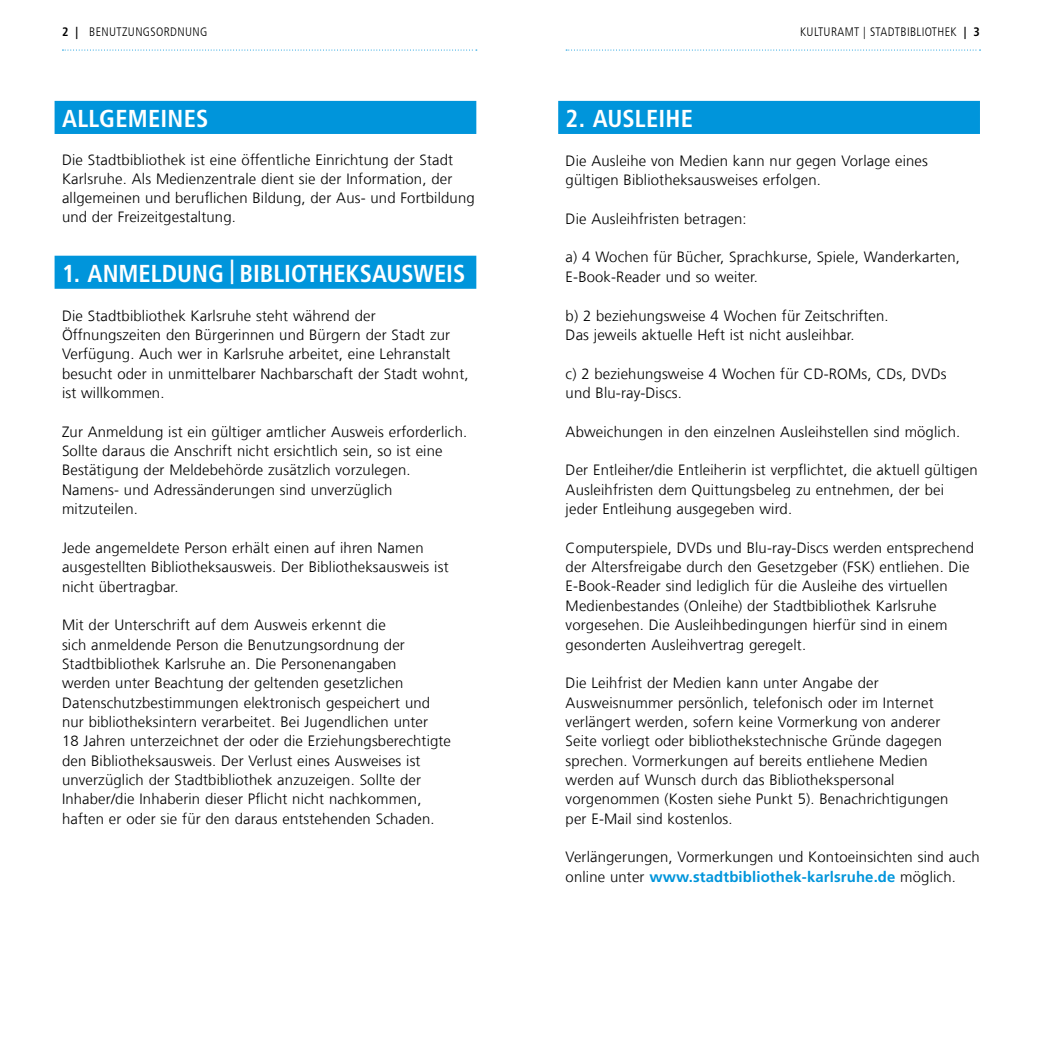
<style>
.page{position:relative;width:1042px;height:1042px;background:#fff}
.page>*{position:absolute;margin:0;border:0;box-sizing:border-box;transform-origin:0 0}
.t1{font:700 condensed 24.5px "Frutiger For Karlsruhe";color:#fff}
.t2{font:300 14.88px/19.4px "Frutiger For Karlsruhe";letter-spacing:.01em;color:#000}
.t3{font:300 condensed 12.25px "Frutiger For Karlsruhe";letter-spacing:.03em;color:#000}
.s1{font-weight:700}
.s2{font-weight:700;color:#0095db}
</style>
<div class="page">
<svg style="left:566px;top:50px;width:414px;height:1px"></svg>
<svg style="left:62px;top:50px;width:415px;height:1px"></svg>
<div style="left:55px;top:101px;width:421px;height:33px;background:#0095db"></div>
<div style="left:55px;top:256px;width:421px;height:33px;background:#0095db"></div>
<div style="left:558px;top:101px;width:422px;height:33px;background:#0095db"></div>
<p class="t3" style="left:62px;top:25px;width:147px"><span class="s1">2 |</span> BENUTZUNGSORDNUNG</p>
<p class="t3" style="left:800px;top:25px;width:181px">KULTURAMT | STADTBIBLIOTHEK <span class="s1">| 3</span></p>
<h1 class="t1" style="left:62px;top:104px;width:148px">ALLGEMEINES</h1>
<p class="t2" style="left:62px;top:150px;width:414px">Die Stadtbibliothek ist eine öffentliche Einrichtung der Stadt Karlsruhe. Als Medienzentrale dient sie der Information, der allgemeinen und beruflichen Bildung, der Aus- und Fortbildung und der Freizeitgestaltung.</p>
<h1 class="t1" style="left:62px;top:259px;width:405px">1. ANMELDUNG | BIBLIOTHEKSAUSWEIS</h1>
<p class="t2" style="left:62px;top:306px;width:408px">Die Stadtbibliothek Karlsruhe steht während der Öffnungszeiten den Bürgerinnen und Bürgern der Stadt zur Verfügung. Auch wer in Karlsruhe arbeitet, eine Lehranstalt besucht oder in unmittelbarer Nachbarschaft der Stadt wohnt, ist willkommen.</p>
<p class="t2" style="left:62px;top:422px;width:407px">Zur Anmeldung ist ein gültiger amtlicher Ausweis erforderlich.<br>Sollte daraus die Anschrift nicht ersichtlich sein, so ist eine Bestätigung der Meldebehörde zusätzlich vorzulegen.<br>Namens- und Adressänderungen sind unverzüglich mitzuteilen.</p>
<p class="t2" style="left:62px;top:538px;width:388px">Jede angemeldete Person erhält einen auf ihren Namen ausgestellten Bibliotheksausweis. Der Bibliotheksausweis ist nicht übertragbar.</p>
<p class="t2" style="left:62px;top:615px;width:390px">Mit der Unterschrift auf dem Ausweis erkennt die<br>sich anmeldende Person die Benutzungsordnung der Stadtbibliothek Karlsruhe an. Die Personenangaben<br>werden unter Beachtung der geltenden gesetzlichen Datenschutzbestimmungen elektronisch gespeichert und nur bibliotheksintern verarbeitet. Bei Jugendlichen unter<br>18 Jahren unterzeichnet der oder die Erziehungsberechtigte den Bibliotheksausweis. Der Verlust eines Ausweises ist unverzüglich der Stadtbibliothek anzuzeigen. Sollte der Inhaber/die Inhaberin dieser Pflicht nicht nachkommen, haften er oder sie für den daraus entstehenden Schaden.</p>
<h1 class="t1" style="left:566px;top:104px;width:129px">2. AUSLEIHE</h1>
<p class="t2" style="left:566px;top:151px;width:364px">Die Ausleihe von Medien kann nur gegen Vorlage eines gültigen Bibliotheksausweises erfolgen.</p>
<p class="t2" style="left:566px;top:209px;width:182px">Die Ausleihfristen betragen:</p>
<p class="t2" style="left:566px;top:248px;width:396px">a) 4 Wochen für Bücher, Sprachkurse, Spiele, Wanderkarten,<br>E-Book-Reader und so weiter.</p>
<p class="t2" style="left:566px;top:306px;width:325px">b) 2 beziehungsweise 4 Wochen für Zeitschriften.<br>Das jeweils aktuelle Heft ist nicht ausleihbar.</p>
<p class="t2" style="left:566px;top:364px;width:382px">c) 2 beziehungsweise 4 Wochen für CD-ROMs, CDs, DVDs und Blu-ray-Discs.</p>
<p class="t2" style="left:566px;top:422px;width:396px">Abweichungen in den einzelnen Ausleihstellen sind möglich.</p>
<p class="t2" style="left:566px;top:460px;width:413px">Der Entleiher/die Entleiherin ist verpflichtet, die aktuell gültigen<br>Ausleihfristen dem Quittungsbeleg zu entnehmen, der bei jeder Entleihung ausgegeben wird.</p>
<p class="t2" style="left:566px;top:538px;width:410px">Computerspiele, DVDs und Blu-ray-Discs werden entsprechend der Altersfreigabe durch den Gesetzgeber (FSK) entliehen. Die E-Book-Reader sind lediglich für die Ausleihe des virtuellen Medienbestandes (Onleihe) der Stadtbibliothek Karlsruhe vorgesehen. Die Ausleihbedingungen hierfür sind in einem gesonderten Ausleihvertrag geregelt.</p>
<p class="t2" style="left:566px;top:673px;width:384px">Die Leihfrist der Medien kann unter Angabe der Ausweisnummer persönlich, telefonisch oder im Internet verlängert werden, sofern keine Vormerkung von anderer Seite vorliegt oder bibliothekstechnische Gründe dagegen sprechen. Vormerkungen auf bereits entliehene Medien werden auf Wunsch durch das Bibliothekspersonal vorgenommen (Kosten siehe Punkt 5). Benachrichtigungen per E-Mail sind kostenlos.</p>
<p class="t2" style="left:566px;top:847px;width:415px">Verlängerungen, Vormerkungen und Kontoeinsichten sind auch online unter <span class="s2">www.stadtbibliothek-karlsruhe.de</span> möglich.</p>
</div>
